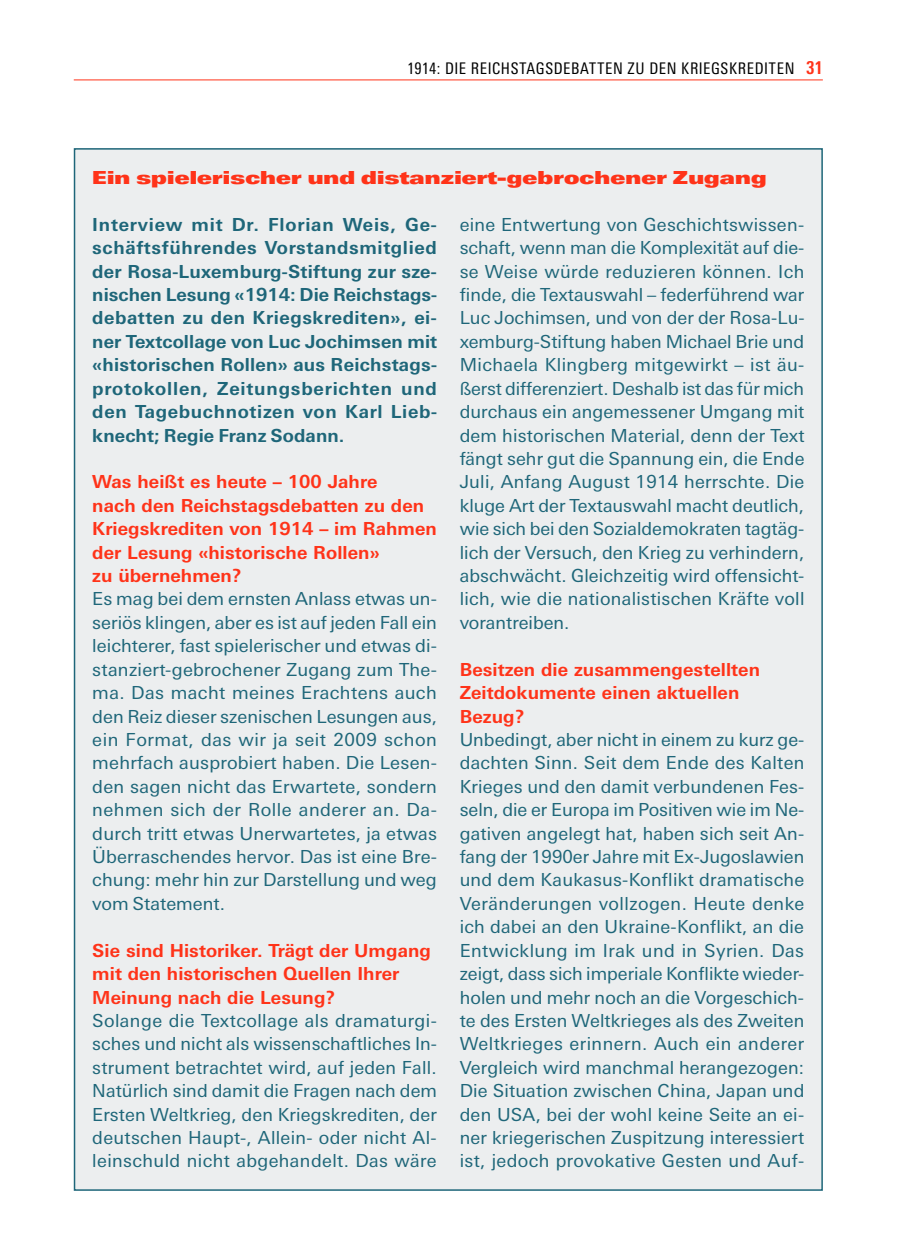
<style>
.page{position:relative;width:908px;height:1248px;background:#fff}
.page>*{position:absolute;margin:0;border:0;box-sizing:border-box;transform-origin:0 0}
.t1{font:18px/23.4px "Linotype Univers Basic";letter-spacing:.015em;color:#1e6679;text-align:justify}
.t2{font:700 18px/23.4px "Linotype Univers Basic";letter-spacing:.02em;color:#1e6679;text-align:justify}
.t3{font:700 18px/23.4px "Linotype Univers Basic";letter-spacing:.005em;color:#ff3319}
.t4{font:18px "Linotype Univers Extd X Black";letter-spacing:.01em;color:#ff3319}
.t5{font:condensed 16px "Linotype Univers";letter-spacing:.035em;color:#000}
.s1{font-weight:700;font-size:18px;color:#ff3319}
</style>
<div class="page">
<hr style="left:74px;top:79px;width:748px;height:1px;background:#ff3319">
<div style="left:74px;top:149px;width:747px;height:1040px;background:#eceeef"></div>
<p class="t5" style="left:407px;top:59px;width:60px">1914: DIERE</p>
<p class="t5" style="left:487px;top:59px;width:336px">ICHSTAGSDEBATTEN ZU DEN KRIEGSKREDITEN <span class="s1">31</span></p>
<p class="t4" style="left:92px;top:167px;width:675px">Ein spielerischer und distanziert-gebrochener Zugang</p>
<p class="t2" style="left:92px;top:212px;width:346px">Interview mit Dr. Florian Weis, Ge&shy;schäftsführendes Vorstandsmitglied der Rosa-Luxemburg-Stiftung zur sze&shy;nischen Lesung «1914: Die Reichstags&shy;debatten zu den Kriegskrediten», ei&shy;ner Textcollage von Luc Jochimsen mit «historischen Rollen» aus Reichstags&shy;protokollen, Zeitungsberichten und den Tagebuchnotizen von Karl Lieb&shy;knecht; Regie Franz Sodann.</p>
<p class="t3" style="left:92px;top:470px;width:346px">Was heißt es heute – 100 Jahre<br>nach den Reichstagsdebatten zu den<br>Kriegskrediten von 1914 – im Rahmen der Lesung «historische Rollen»<br>zu übernehmen?</p>
<p class="t1" style="left:92px;top:587px;width:346px">Es mag bei dem ernsten Anlass etwas un&shy;seriös klingen, aber es ist auf jeden Fall ein leichterer, fast spielerischer und etwas di&shy;stanziert-gebrochener Zugang zum The&shy;ma. Das macht meines Erachtens auch den Reiz dieser szenischen Lesungen aus, ein Format, das wir ja seit 2009 schon mehrfach ausprobiert haben. Die Lesen&shy;den sagen nicht das Erwartete, sondern nehmen sich der Rolle anderer an. Da&shy;durch tritt etwas Unerwartetes, ja etwas Überraschendes hervor. Das ist eine Bre&shy;chung: mehr hin zur Darstellung und weg vom Statement.</p>
<p class="t3" style="left:92px;top:938px;width:340px">Sie sind Historiker. Trägt der Umgang mit den historischen Quellen Ihrer<br>Meinung nach die Lesung?</p>
<p class="t1" style="left:92px;top:1008px;width:346px">Solange die Textcollage als dramaturgi&shy;sches und nicht als wissenschaftliches In&shy;strument betrachtet wird, auf jeden Fall.<br>Natürlich sind damit die Fragen nach dem Ersten Weltkrieg, den Kriegskrediten, der deutschen Haupt-, Allein- oder nicht Al&shy;leinschuld nicht abgehandelt. Das wäre</p>
<p class="t1" style="left:459px;top:213px;width:346px">eine Entwertung von Geschichtswissen&shy;schaft, wenn man die Komplexität auf die&shy;se Weise würde reduzieren können. Ich finde, die Textauswahl – federführend war Luc Jochimsen, und von der der Rosa-Lu&shy;xemburg-Stiftung haben Michael Brie und Michaela Klingberg mitgewirkt – ist äu&shy;ßerst differenziert. Deshalb ist das für mich durchaus ein angemessener Umgang mit dem historischen Material, denn der Text fängt sehr gut die Spannung ein, die Ende Juli, Anfang August 1914 herrschte. Die kluge Art der Textauswahl macht deutlich, wie sich bei den Sozialdemokraten tagtäg&shy;lich der Versuch, den Krieg zu verhindern, abschwächt. Gleichzeitig wird offensicht&shy;lich, wie die nationalistischen Kräfte voll vorantreiben.</p>
<p class="t3" style="left:459px;top:657px;width:302px">Besitzen die zusammengestellten<br>Zeitdokumente einen aktuellen<br>Bezug?</p>
<p class="t1" style="left:459px;top:727px;width:346px">Unbedingt, aber nicht in einem zu kurz ge&shy;dachten Sinn. Seit dem Ende des Kalten Krieges und den damit verbundenen Fes&shy;seln, die er Europa im Positiven wie im Ne&shy;gativen angelegt hat, haben sich seit An&shy;fang der 1990er Jahre mit Ex-Jugoslawien und dem Kaukasus-Konflikt dramatische Veränderungen vollzogen. Heute denke ich dabei an den Ukraine-Konflikt, an die Entwicklung im Irak und in Syrien. Das zeigt, dass sich imperiale Konflikte wieder&shy;holen und mehr noch an die Vorgeschich&shy;te des Ersten Weltkrieges als des Zweiten Weltkrieges erinnern. Auch ein anderer Vergleich wird manchmal herangezogen:<br>Die Situation zwischen China, Japan und den USA, bei der wohl keine Seite an ei&shy;ner kriegerischen Zuspitzung interessiert ist, jedoch provokative Gesten und Auf-</p>
</div>
